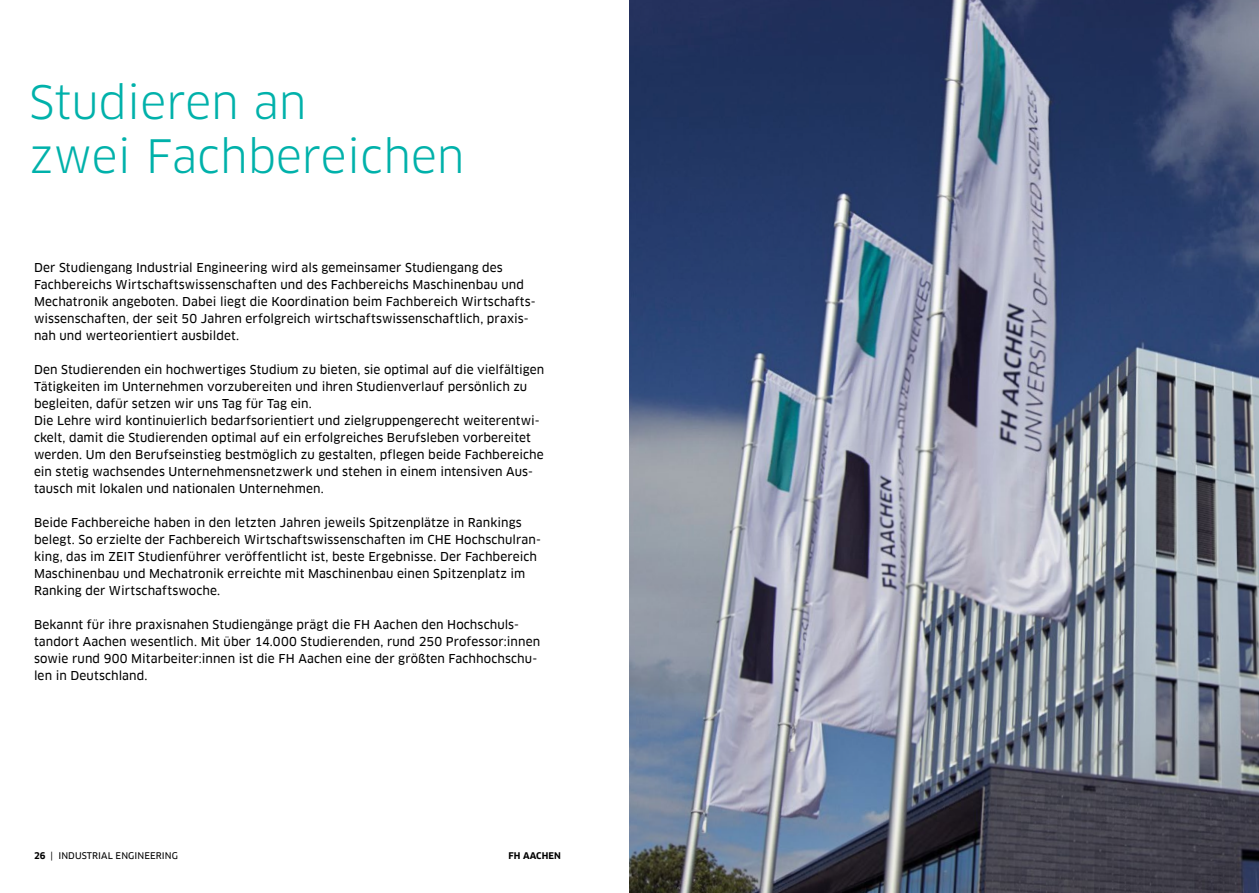
<style>
.page{position:relative;width:1259px;height:893px;background:#fff}
.page>*{position:absolute;margin:0;border:0;box-sizing:border-box;transform-origin:0 0}
.t1{font:45px/54px "Clan OT";color:#00b1aa}
.t2{font:12px/17px "Clan OT News";letter-spacing:.005em;color:#000}
.t3{font:9px "Clan OT News";letter-spacing:.01em;color:#000}
.t4{font:700 9px "Clan OT";letter-spacing:.01em;color:#000}
.s1{font-family:"Clan OT";font-weight:700}
</style>
<div class="page">
<img style="left:629px;top:0;width:630px;height:893px">
<h1 class="t1" style="left:29px;top:75px;width:437px">Studieren an<br>zwei Fachbereichen</h1>
<p class="t2" style="left:34px;top:259px;width:503px">Der Studiengang Industrial Engineering wird als gemeinsamer Studiengang des Fachbereichs Wirtschaftswissenschaften und des Fachbereichs Maschinenbau und Mechatronik angeboten. Dabei liegt die Koordination beim Fachbereich Wirtschafts&shy;wissenschaften, der seit 50 Jahren erfolgreich wirtschaftswissenschaftlich, praxis&shy;nah und werteorientiert ausbildet.</p>
<p class="t2" style="left:34px;top:361px;width:512px">Den Studierenden ein hochwertiges Studium zu bieten, sie optimal auf die vielfältigen Tätigkeiten im Unternehmen vorzubereiten und ihren Studienverlauf persönlich zu begleiten, dafür setzen wir uns Tag für Tag ein.<br>Die Lehre wird kontinuierlich bedarfsorientiert und zielgruppengerecht weiterentwi&shy;ckelt, damit die Studierenden optimal auf ein erfolgreiches Berufsleben vorbereitet werden. Um den Berufseinstieg bestmöglich zu gestalten, pflegen beide Fachbereiche ein stetig wachsendes Unternehmensnetzwerk und stehen in einem intensiven Aus&shy;tausch mit lokalen und nationalen Unternehmen.</p>
<p class="t2" style="left:34px;top:514px;width:508px">Beide Fachbereiche haben in den letzten Jahren jeweils Spitzenplätze in Rankings belegt. So erzielte der Fachbereich Wirtschaftswissenschaften im CHE Hochschulran&shy;king, das im ZEIT Studienführer veröffentlicht ist, beste Ergebnisse. Der Fachbereich Maschinenbau und Mechatronik erreichte mit Maschinenbau einen Spitzenplatz im Ranking der Wirtschaftswoche.</p>
<p class="t2" style="left:34px;top:616px;width:507px">Bekannt für ihre praxisnahen Studiengänge prägt die FH Aachen den Hochschuls&shy;tandort Aachen wesentlich. Mit über 14.000 Studierenden, rund 250 Professor:innen sowie rund 900 Mitarbeiter:innen ist die FH Aachen eine der größten Fachhochschu&shy;len in Deutschland.</p>
<p class="t3" style="left:34px;top:850px;width:145px"><span class="s1">26</span> | INDUSTRIAL ENGINEERING</p>
<p class="t4" style="left:508px;top:850px;width:54px">FH AACHEN</p>
</div>
